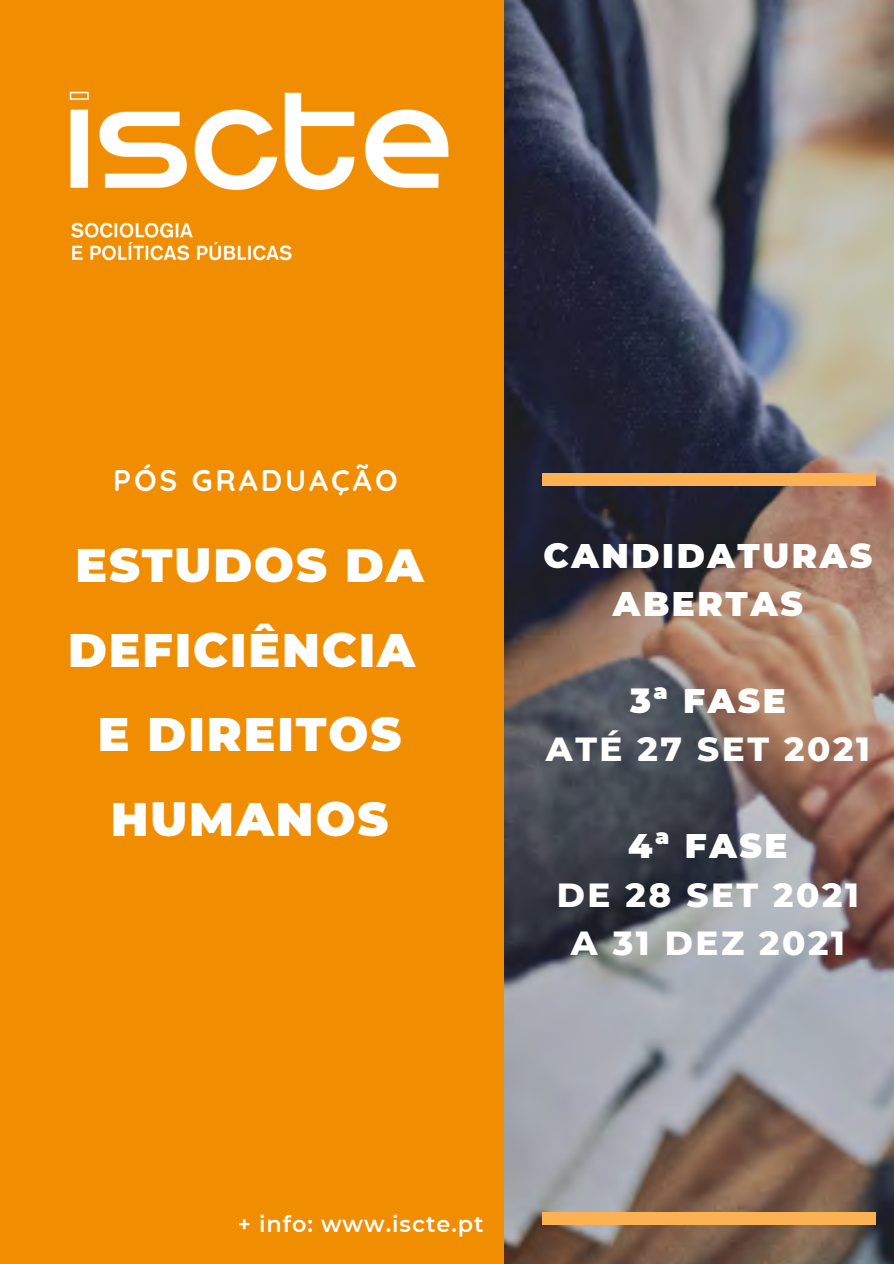
<style>
.page{position:relative;width:894px;height:1264px;background:#fff}
.page>*{position:absolute;margin:0;border:0;box-sizing:border-box;transform-origin:0 0}
.t1{font:900 46.95px/84.4px "Montserrat";letter-spacing:.04em;color:#fff}
.t2{font:800 34.05px/48.4px "Montserrat";letter-spacing:.075em;color:#fff;text-align:center}
.t3{font:900 34.05px/48.4px "Montserrat";letter-spacing:.075em;color:#fff;text-align:center}
.t4{font:700 29.85px "Quicksand";letter-spacing:.1em;color:#fff}
.t5{font:600 22.35px "Montserrat";letter-spacing:.045em;color:#fff}
</style>
<div class="page">
<div style="left:0;top:0;width:893px;height:1263px;background:#f18d00"></div>
<img style="left:504px;top:0;width:389px;height:1263px">
<img style="left:69px;top:91px;width:380px;height:170px">
<div style="left:541px;top:473px;width:334px;height:13px;background:#fcb153"></div>
<div style="left:541px;top:1211px;width:334px;height:13px;background:#fcb153"></div>
<p class="t4" style="left:113px;top:461px;width:286px">PÓS GRADUAÇÃO</p>
<p class="t1" style="left:68px;top:523px;width:357px">ESTUDOS DA<br>DEFICIÊNCIA</p>
<p class="t1" style="left:98px;top:692px;width:305px">E DIREITOS<br>HUMANOS</p>
<p class="t3" style="left:543px;top:531px;width:330px">CANDIDATURAS<br>ABERTAS</p>
<p class="t3" style="left:629px;top:676px;width:157px">3ª FASE</p>
<p class="t2" style="left:546px;top:725px;width:325px">ATÉ 27 SET 2021</p>
<p class="t3" style="left:628px;top:821px;width:161px">4ª FASE</p>
<p class="t2" style="left:556px;top:870px;width:304px">DE 28 SET 2021<br>A 31 DEZ 2021</p>
<p class="t5" style="left:238px;top:1210px;width:247px">+ info: www.iscte.pt</p>
</div>
